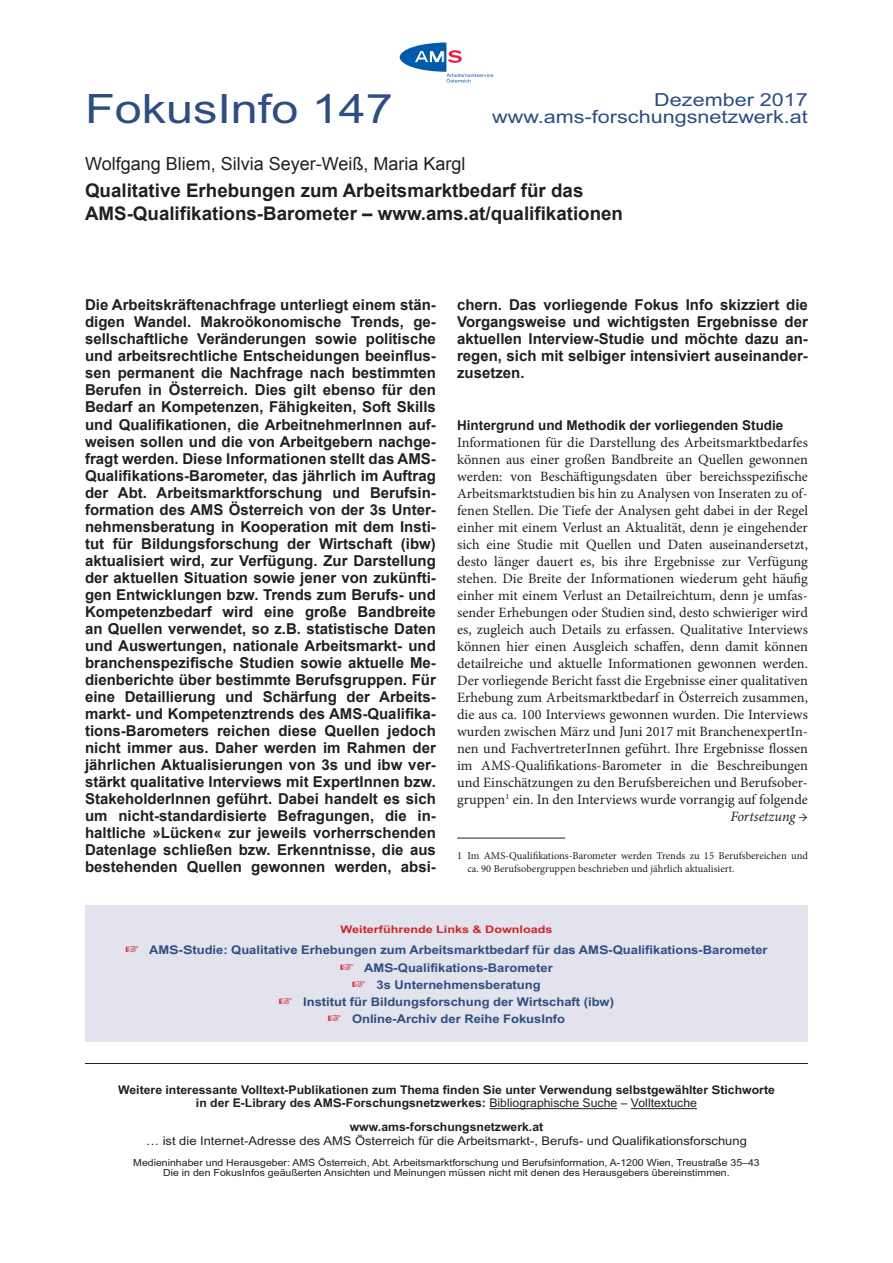
<style>
.page{position:relative;width:893px;height:1263px;background:#fff}
.page>*{position:absolute;margin:0;border:0;box-sizing:border-box;transform-origin:0 0}
.FI_Head_Nummer{font:40.5px "AMS";color:#2d4d83}
.FI_Titel{font:700 18.75px/22.5px "Arial";color:#231f20}
.FI_Head_Monat{font:18px "AMS";color:#2d4d83}
.FI_AutorIn{font:18px "Arial";color:#231f20}
.FI_Text_Vorspann{font:700 15px/17px "Arial";color:#231f20;text-align:justify}
.FI_Text{font:14.25px/17px "Minion Pro";color:#231f20;text-align:justify}
.FI_Text-2{font:italic 14.25px "Minion Pro";letter-spacing:-.005em;color:#231f20}
.FI_ZwiTi{font:700 13.5px "Arial";color:#231f20}
.FI_Links{font:700 12px "AMS";color:#2d4d83;scale:.9 1}
.FI_Info_unten_fett{font:700 12px/13.5px "AMS";color:#231f20;text-align:center;scale:.85 1}
.FI_Info_unten{font:12px "AMS";color:#231f20;scale:.9 1}
.FI_Fußnote{font:10.5px/12.6px "Minion Pro";color:#231f20}
.FI_Links_Titel{font:700 10.5px "AMS";color:#d1232a}
.FI_Impressum{font:9.75px/10.5px "AMS";color:#231f20;text-align:center;scale:.9 1}
.s1{color:#d1232a}
.s2{font-weight:400}
</style>
<div class="page">
<hr style="left:457px;top:838px;width:108px;height:1px;background:#231f20">
<hr style="left:489px;top:1108px;width:128px;height:1px;background:#231f20">
<hr style="left:631px;top:1108px;width:66px;height:1px;background:#231f20">
<hr style="left:85px;top:1063px;width:723px;height:1px;background:#231f20">
<svg style="left:400px;top:43px;width:93px;height:39px"></svg>
<hr style="left:414px;top:62px;width:30px;height:1px;background:#015aaa">
<hr style="left:415px;top:50px;width:30px;height:1px;background:#015aaa">
<div style="left:85px;top:906px;width:723px;height:136px;background:#e2e3ec"></div>
<p class="FI_Head_Nummer" style="left:85px;top:87px;width:309px">FokusInfo 147</p>
<p class="FI_Head_Monat" style="left:654px;top:90px;width:155px">Dezember 2017</p>
<p class="FI_Head_Monat" style="left:492px;top:107px;width:317px">www.ams-forschungsnetzwerk.at</p>
<p class="FI_AutorIn" style="left:85px;top:152px;width:382px">Wolfgang Bliem, Silvia Seyer-Weiß, Maria Kargl</p>
<p class="FI_Titel" style="left:85px;top:180px;width:539px">Qualitative Erhebungen zum Arbeitsmarktbedarf für das<br>AMS-Qualifikations-Barometer – www.ams.at/qualifikationen</p>
<p class="FI_Text_Vorspann" style="left:85px;top:297px;width:352px">Die Arbeitskräftenachfrage unterliegt einem stän&shy;digen Wandel. Makroökonomische Trends, ge&shy;sellschaftliche Veränderungen sowie politische und arbeitsrechtliche Entscheidungen beeinflus&shy;sen permanent die Nachfrage nach bestimmten Berufen in Österreich. Dies gilt ebenso für den Bedarf an Kompetenzen, Fähigkeiten, Soft Skills und Qualifikationen, die ArbeitnehmerInnen auf&shy;weisen sollen und die von Arbeitgebern nachge&shy;fragt werden. Diese Informationen stellt das AMS-Qualifikations-Barometer, das jährlich im Auftrag der Abt. Arbeitsmarktforschung und Berufsin&shy;formation des AMS Österreich von der 3s Unter&shy;nehmensberatung in Kooperation mit dem Insti&shy;tut für Bildungsforschung der Wirtschaft (ibw) aktualisiert wird, zur Verfügung. Zur Darstellung der aktuellen Situation sowie jener von zukünfti&shy;gen Entwicklungen bzw. Trends zum Berufs- und Kompetenzbedarf wird eine große Bandbreite an Quellen verwendet, so z.B. statistische Daten und Auswertungen, nationale Arbeitsmarkt- und branchenspezifische Studien sowie aktuelle Me&shy;dienberichte über bestimmte Berufsgruppen. Für eine Detaillierung und Schärfung der Arbeits&shy;markt- und Kompetenztrends des AMS-Qualifika&shy;tions-Barometers reichen diese Quellen jedoch nicht immer aus. Daher werden im Rahmen der jährlichen Aktualisierungen von 3s und ibw ver&shy;stärkt qualitative Interviews mit ExpertInnen bzw.<br>StakeholderInnen geführt. Dabei handelt es sich um nicht-standardisierte Befragungen, die in&shy;haltliche »Lücken« zur jeweils vorherrschenden Datenlage schließen bzw. Erkenntnisse, die aus bestehenden Quellen gewonnen werden, absi-</p>
<p class="FI_Text_Vorspann" style="left:457px;top:297px;width:352px">chern. Das vorliegende Fokus Info skizziert die Vorgangsweise und wichtigsten Ergebnisse der aktuellen Interview-Studie und möchte dazu an&shy;regen, sich mit selbiger intensiviert auseinander&shy;zusetzen.</p>
<p class="FI_ZwiTi" style="left:457px;top:416px;width:328px">Hintergrund und Methodik der vorliegenden Studie</p>
<p class="FI_Text" style="left:457px;top:434px;width:352px">Informationen für die Darstellung des Arbeitsmarktbedarfes können aus einer großen Bandbreite an Quellen gewonnen werden: von Beschäftigungsdaten über bereichsspezifische Arbeitsmarktstudien bis hin zu Analysen von Inseraten zu of&shy;fenen Stellen. Die Tiefe der Analysen geht dabei in der Regel einher mit einem Verlust an Aktualität, denn je eingehender sich eine Studie mit Quellen und Daten auseinandersetzt, desto länger dauert es, bis ihre Ergebnisse zur Verfügung stehen. Die Breite der Informationen wiederum geht häufig einher mit einem Verlust an Detailreichtum, denn je umfas&shy;sender Erhebungen oder Studien sind, desto schwieriger wird es, zugleich auch Details zu erfassen. Qualitative Interviews können hier einen Ausgleich schaffen, denn damit können detailreiche und aktuelle Informationen gewonnen werden.<br>Der vorliegende Bericht fasst die Ergebnisse einer qualitativen Erhebung zum Arbeitsmarktbedarf in Österreich zusammen, die aus ca. 100 Interviews gewonnen wurden. Die Interviews wurden zwischen März und Juni 2017 mit BranchenexpertIn&shy;nen und FachvertreterInnen geführt. Ihre Ergebnisse flossen im AMS-Qualifikations-Barometer in die Beschreibungen und Einschätzungen zu den Berufsbereichen und Berufsober&shy;gruppen<sup>1</sup> ein. In den Interviews wurde vorrangig auf folgende</p>
<p class="FI_Text-2" style="left:730px;top:806px;width:79px">Fortsetzung →</p>
<p class="FI_Fußnote" style="left:467px;top:849px;width:342px;text-indent:-10px">1 Im AMS-Qualifikations-Barometer werden Trends zu 15 Berufsbereichen und ca. 90 Berufsobergruppen beschrieben und jährlich aktualisiert.</p>
<p class="FI_Links_Titel" style="left:341px;top:923px;width:213px">Weiterführende Links &amp; Downloads</p>
<p class="FI_Links" style="left:125px;top:943px;width:715px"><span class="s1">☞</span> AMS-Studie: Qualitative Erhebungen zum Arbeitsmarktbedarf für das AMS-Qualifikations-Barometer</p>
<p class="FI_Links" style="left:340px;top:961px;width:238px"><span class="s1">☞</span> AMS-Qualifikations-Barometer</p>
<p class="FI_Links" style="left:352px;top:978px;width:211px"><span class="s1">☞</span> 3s Unternehmensberatung</p>
<p class="FI_Links" style="left:279px;top:995px;width:374px"><span class="s1">☞</span> Institut für Bildungsforschung der Wirtschaft (ibw)</p>
<p class="FI_Links" style="left:328px;top:1012px;width:265px"><span class="s1">☞</span> Online-Archiv der Reihe FokusInfo</p>
<p class="FI_Info_unten_fett" style="left:118px;top:1083px;width:774px">Weitere interessante Volltext-Publikationen zum Thema finden Sie unter Verwendung selbstgewählter Stichworte in der E-Library des AMS-Forschungsnetzwerkes: <span class="s2">Bibliographische Suche – Volltextuche</span></p>
<p class="FI_Info_unten_fett" style="left:350px;top:1120px;width:229px">www.ams-forschungsnetzwerk.at</p>
<p class="FI_Info_unten" style="left:146px;top:1134px;width:669px">… ist die Internet-Adresse des AMS Österreich für die Arbeitsmarkt-, Berufs- und Qualifikationsforschung</p>
<p class="FI_Impressum" style="left:133px;top:1157px;width:698px">Medieninhaber und Herausgeber: AMS Österreich, Abt. Arbeitsmarktforschung und Berufsinformation, A-1200 Wien, Treustraße 35–43<br>Die in den FokusInfos geäußerten Ansichten und Meinungen müssen nicht mit denen des Herausgebers übereinstimmen.</p>
</div>
